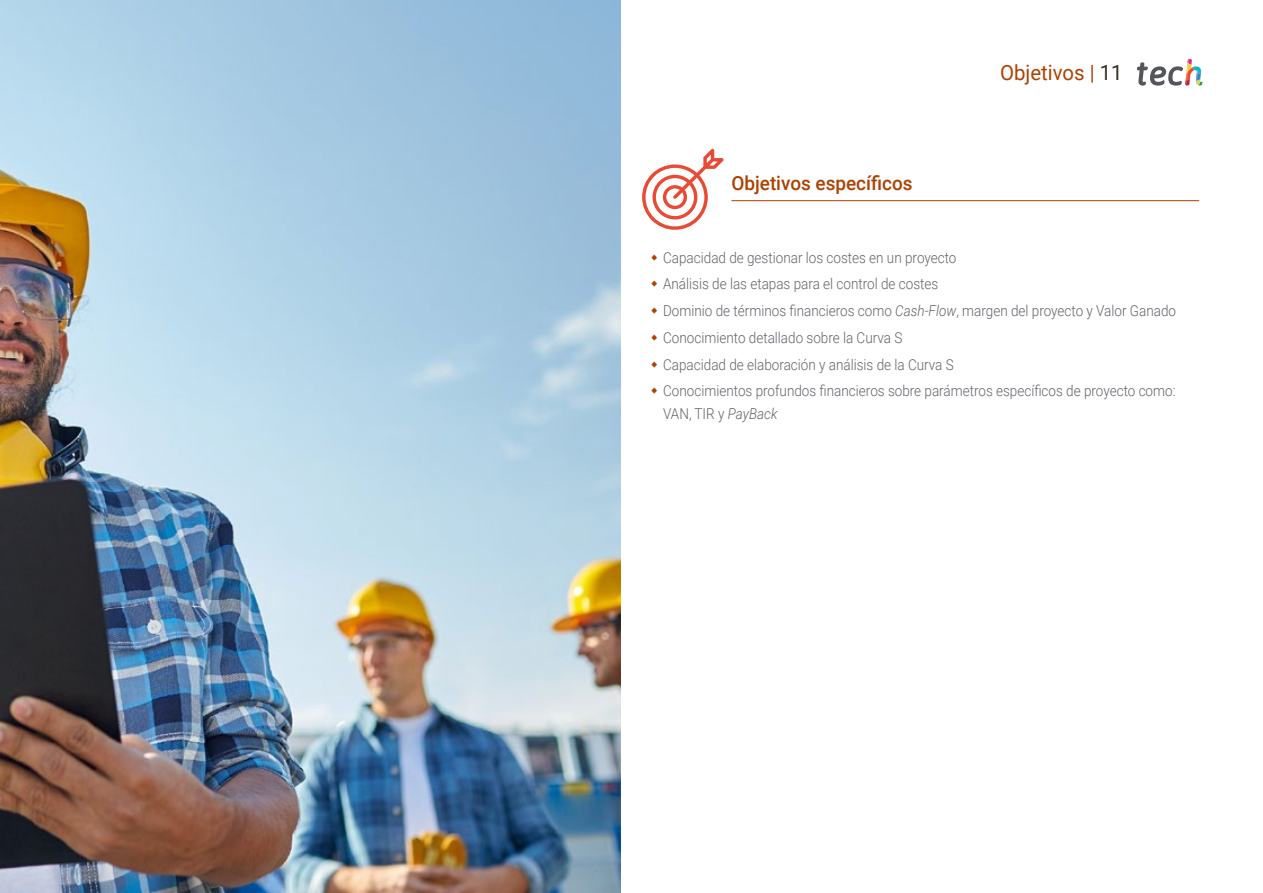
<style>
.page{position:relative;width:1263px;height:893px;background:#fff}
.page>*{position:absolute;margin:0;border:0;box-sizing:border-box;transform-origin:0 0}
.t1{font:21px "Roboto";color:#ae4000}
.t2{font:500 19.5px "Roboto";color:#ae4000}
.t3{font:300 15px/26.7px "Roboto";color:#61646a;scale:.9 1}
.s1{color:#312e20}
.s2{font-style:italic}
</style>
<div class="page">
<hr style="left:731px;top:200px;width:468px;height:1px;background:#ae4000">
<svg style="left:642px;top:149px;width:82px;height:81px"></svg>
<svg style="left:1137px;top:59px;width:65px;height:27px"></svg>
<img style="left:0;top:0;width:621px;height:893px">
<h2 class="t2" style="left:731px;top:170px;width:183px">Objetivos específicos</h2>
<h1 class="t1" style="left:1000px;top:57px;width:124px">Objetivos | <span class="s1">11</span></h1>
<p class="t3" style="left:663px;top:243px;width:571px">Capacidad de gestionar los costes en un proyecto<br>Análisis de las etapas para el control de costes<br>Dominio de términos financieros como <span class="s2">Cash-Flow</span>, margen del proyecto y Valor Ganado Conocimiento detallado sobre la Curva S<br>Capacidad de elaboración y análisis de la Curva S<br>Conocimientos profundos financieros sobre parámetros específicos de proyecto como:</p>
<p class="t3" style="left:663px;top:400px;width:129px">VAN, TIR y <span class="s2">PayBack</span></p>
</div>
